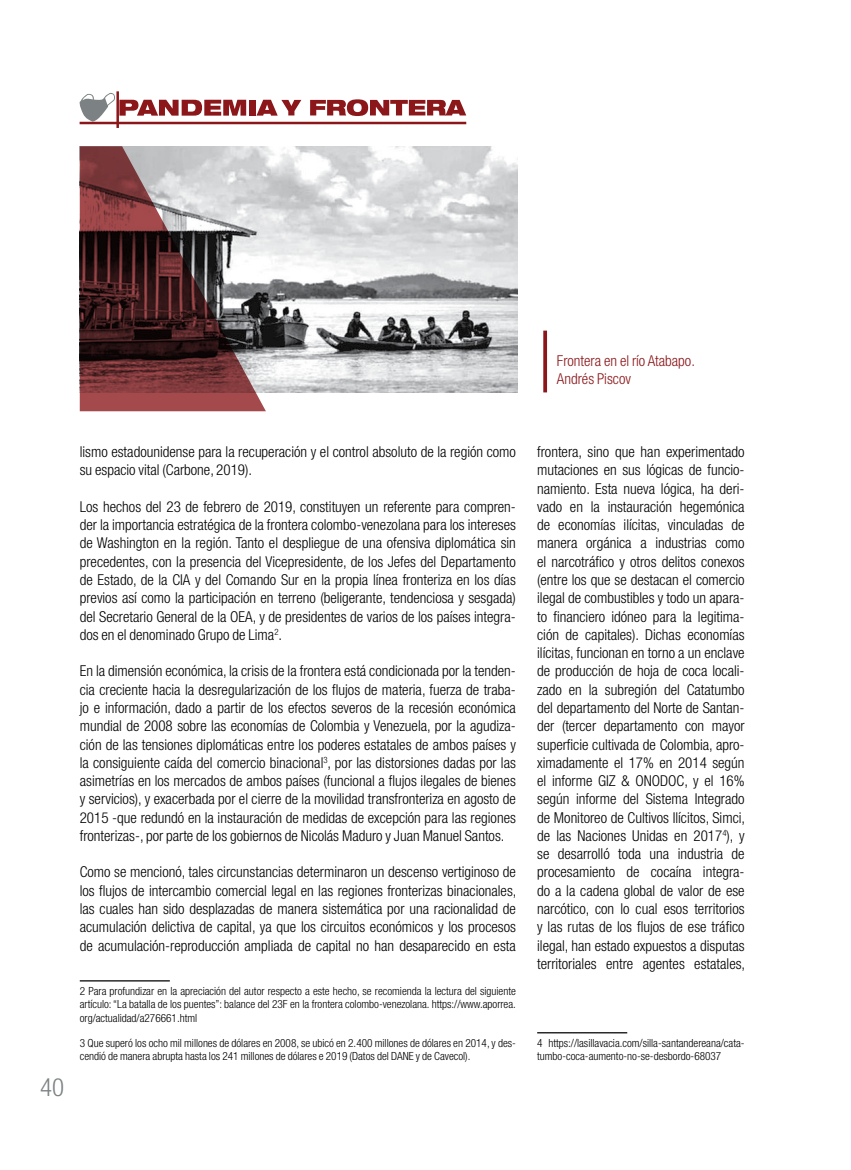
<style>
.page{position:relative;width:851px;height:1170px;background:#fff}
.page>*{position:absolute;margin:0;border:0;box-sizing:border-box;transform-origin:0 0}
.t1{font:300 condensed 25px "Helvetica Neue LT Std";color:#7c8283}
.t2{font:300 condensed 15px/18.2px "Helvetica Neue LT Std";color:#000;text-align:justify}
.t3{font:300 condensed 15px/18.2px "Helvetica Neue LT Std";color:#8b171a}
.t4{font:300 condensed 11.25px/13.8px "Helvetica Neue LT Std";color:#000}
</style>
<div class="page">
<div style="left:249px;top:100px;width:6px;height:16px;background:#8b171a"></div>
<svg style="left:80px;top:93px;width:166px;height:28px"></svg>
<hr style="left:116px;top:91px;width:3px;height:37px;background:#8b171a">
<hr style="left:80px;top:122px;width:386px;height:2px;background:#8b171a">
<svg style="left:256px;top:100px;width:45px;height:16px"></svg>
<svg style="left:310px;top:99px;width:156px;height:17px"></svg>
<hr style="left:80px;top:980px;width:90px;height:1px;background:#000">
<hr style="left:537px;top:1032px;width:90px;height:1px;background:#000">
<img style="left:266px;top:146px;width:251px;height:246px">
<svg style="left:543px;top:330px;width:4px;height:62px"></svg>
<svg style="left:80px;top:146px;width:186px;height:265px"></svg>
<p class="t3" style="left:557px;top:351px;width:139px">Frontera en el río Atabapo.<br>Andrés Piscov</p>
<h1 class="t1" style="left:40px;top:1073px;width:25px">40</h1>
<p class="t2" style="left:80px;top:442px;width:437px">lismo estadounidense para la recuperación y el control absoluto de la región como su espacio vital (Carbone, 2019).</p>
<p class="t2" style="left:80px;top:497px;width:437px">Los hechos del 23 de febrero de 2019, constituyen un referente para compren&shy;der la importancia estratégica de la frontera colombo-venezolana para los intereses de Washington en la región. Tanto el despliegue de una ofensiva diplomática sin precedentes, con la presencia del Vicepresidente, de los Jefes del Departamento de Estado, de la CIA y del Comando Sur en la propia línea fronteriza en los días previos así como la participación en terreno (beligerante, tendenciosa y sesgada) del Secretario General de la OEA, y de presidentes de varios de los países integra&shy;dos en el denominado Grupo de Lima<sup>2</sup>.</p>
<p class="t2" style="left:80px;top:661px;width:437px">En la dimensión económica, la crisis de la frontera está condicionada por la tenden&shy;cia creciente hacia la desregularización de los flujos de materia, fuerza de traba&shy;jo e información, dado a partir de los efectos severos de la recesión económica mundial de 2008 sobre las economías de Colombia y Venezuela, por la agudiza&shy;ción de las tensiones diplomáticas entre los poderes estatales de ambos países y la consiguiente caída del comercio binacional<sup>3</sup>, por las distorsiones dadas por las asimetrías en los mercados de ambos países (funcional a flujos ilegales de bienes y servicios), y exacerbada por el cierre de la movilidad transfronteriza en agosto de 2015 -que redundó en la instauración de medidas de excepción para las regiones fronterizas-, por parte de los gobiernos de Nicolás Maduro y Juan Manuel Santos.</p>
<p class="t2" style="left:80px;top:862px;width:438px">Como se mencionó, tales circunstancias determinaron un descenso vertiginoso de los flujos de intercambio comercial legal en las regiones fronterizas binacionales, las cuales han sido desplazadas de manera sistemática por una racionalidad de acumulación delictiva de capital, ya que los circuitos económicos y los procesos de acumulación-reproducción ampliada de capital no han desaparecido en esta</p>
<p class="t4" style="left:80px;top:983px;width:437px;text-align:justify">2 Para profundizar en la apreciación del autor respecto a este hecho, se recomienda la lectura del siguiente artículo: “La batalla de los puentes”: balance del 23F en la frontera colombo-venezolana. https://www.aporrea. org/actualidad/a276661.html</p>
<p class="t4" style="left:80px;top:1035px;width:437px">3 Que superó los ocho mil millones de dólares en 2008, se ubicó en 2.400 millones de dólares en 2014, y des&shy;cendió de manera abrupta hasta los 241 millones de dólares e 2019 (Datos del DANE y de Cavecol).</p>
<p class="t2" style="left:537px;top:442px;width:209px">frontera, sino que han experimentado mutaciones en sus lógicas de funcio&shy;namiento. Esta nueva lógica, ha deri&shy;vado en la instauración hegemónica de economías ilícitas, vinculadas de manera orgánica a industrias como el narcotráfico y otros delitos conexos (entre los que se destacan el comercio ilegal de combustibles y todo un apara&shy;to financiero idóneo para la legitima&shy;ción de capitales). Dichas economías ilícitas, funcionan en torno a un enclave de producción de hoja de coca locali&shy;zado en la subregión del Catatumbo del departamento del Norte de Santan&shy;der (tercer departamento con mayor superficie cultivada de Colombia, apro&shy;ximadamente el 17% en 2014 según el informe GIZ &amp; ONODOC, y el 16% según informe del Sistema Integrado de Monitoreo de Cultivos Ilícitos, Simci, de las Naciones Unidas en 2017<sup>4</sup>), y se desarrolló toda una industria de procesamiento de cocaína integra&shy;do a la cadena global de valor de ese narcótico, con lo cual esos territorios y las rutas de los flujos de ese tráfico ilegal, han estado expuestos a disputas territoriales entre agentes estatales,</p>
<p class="t4" style="left:537px;top:1035px;width:209px">4 https://lasillavacia.com/silla-santandereana/cata&shy;tumbo-coca-aumento-no-se-desbordo-68037</p>
</div>
